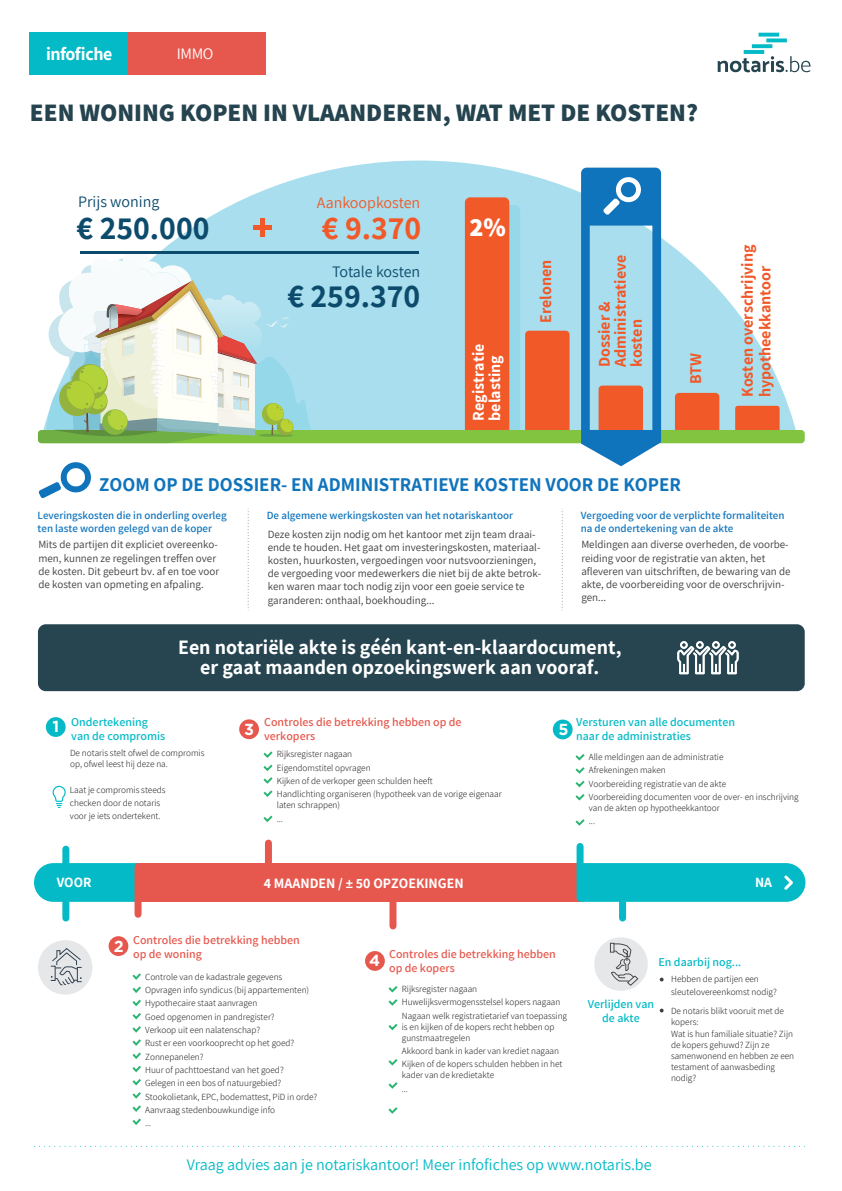
<style>
.page{position:relative;width:842px;height:1191px;background:#fff}
.page>*{position:absolute;margin:0;border:0;box-sizing:border-box;transform-origin:0 0}
.t1{font:700 32px "Assistant";color:#0d4b6d}
.t2{font:700 32px "Assistant";color:#f15929}
.t3{font:800 26px "Assistant";color:#fff}
.t4{font:800 25px "Assistant";color:#25444f}
.t5{font:700 20px/20px "Assistant";color:#fff;text-align:center}
.t6{font:700 19px "Assistant";color:#1074bc}
.t7{font:700 18px "Assistant";letter-spacing:-.025em;color:#fff}
.t8{font:16.1px "Assistant";color:#03bac6}
.t9{font:700 16px/16px "Assistant";color:#f15929}
.t10{font:16px "Assistant";color:#0d4b6d}
.t11{font:700 16px/16.2px "Assistant";color:#fff}
.t12{font:16px "Assistant";color:#f15929}
.t13{font:700 16px "Gotham";color:#fff}
.t14{font:16px "Assistant";color:#fff}
.t15{font:700 14px "Assistant";color:#fff}
.t16{font:700 13.8px "Assistant";color:#fff}
.t17{font:600 12px/14.4px "Assistant";color:#e6584e}
.t18{font:600 12px/14.4px "Assistant";color:#03bac6}
.t19{font:11px/13.2px "Assistant";color:#3e3e3f}
.t20{font:600 11px/13.2px "Assistant";color:#1074bc}
.t21{font:300 9.2px/13.3px "Assistant";color:#231f20}
.s1{font-family:"Gotham";font-weight:700;font-size:16px;color:#fff}
</style>
<div class="page">
<svg style="left:162px;top:160px;width:634px;height:270px;fill:#a8deed"></svg>
<div style="left:38px;top:430px;width:767px;height:13px;background:#82c340;border-radius:4px"></div>
<img style="left:80px;top:253px;width:111px;height:5px">
<svg style="left:38px;top:258px;width:273px;height:185px"></svg>
<hr style="left:80px;top:250px;width:339px;height:3px;background:#0d4b6d">
<div style="left:260px;top:219px;width:5px;height:18px;background:#f15929"></div>
<div style="left:253px;top:225px;width:18px;height:5px;background:#f15929"></div>
<div style="left:38px;top:624px;width:767px;height:67px;background:#274550;border-radius:8px"></div>
<svg style="left:581px;top:168px;width:80px;height:298px;background:#79acca"></svg>
<div style="left:675px;top:393px;width:44px;height:37px;background:#f15929"></div>
<svg style="left:735px;top:406px;width:45px;height:24px"></svg>
<svg style="left:465px;top:197px;width:104px;height:233px;background:#d28c75"></svg>
<svg style="left:263px;top:751px;width:10px;height:46px"></svg>
<svg style="left:263px;top:815px;width:10px;height:8px"></svg>
<svg style="left:660px;top:977px;width:4px;height:4px"></svg>
<svg style="left:660px;top:1008px;width:4px;height:4px"></svg>
<svg style="left:38px;top:462px;width:53px;height:36px"></svg>
<div style="left:109px;top:936px;width:19px;height:20px;background:#e6584e;border-radius:50%"></div>
<svg style="left:132px;top:973px;width:9px;height:152px"></svg>
<div style="left:239px;top:719px;width:20px;height:20px;background:#e6584e;border-radius:50%"></div>
<svg style="left:388px;top:986px;width:10px;height:20px"></svg>
<svg style="left:388px;top:1023px;width:10px;height:8px"></svg>
<svg style="left:388px;top:1059px;width:10px;height:7px"></svg>
<svg style="left:388px;top:1082px;width:10px;height:7px"></svg>
<svg style="left:388px;top:1107px;width:10px;height:7px"></svg>
<div style="left:365px;top:951px;width:20px;height:19px;background:#e6584e;border-radius:50%"></div>
<svg style="left:575px;top:754px;width:10px;height:47px"></svg>
<svg style="left:575px;top:819px;width:10px;height:7px"></svg>
<div style="left:553px;top:719px;width:20px;height:20px;background:#03bac6;border-radius:50%"></div>
<svg style="left:677px;top:641px;width:62px;height:33px"></svg>
<div style="left:38px;top:940px;width:54px;height:54px;background:#e6e7e9;border-radius:50%"></div>
<svg style="left:51px;top:948px;width:31px;height:37px"></svg>
<div style="left:594px;top:937px;width:54px;height:54px;background:#e6e7e9;border-radius:50%"></div>
<svg style="left:610px;top:943px;width:29px;height:43px"></svg>
<div style="left:62px;top:849px;width:7px;height:69px;background:#03bac6"></div>
<div style="left:34px;top:863px;width:771px;height:39px;background:#03bac6;border-radius:19px"></div>
<svg style="left:784px;top:875px;width:9px;height:15px"></svg>
<div style="left:135px;top:866px;width:7px;height:48px;background:#e6584e"></div>
<div style="left:265px;top:843px;width:7px;height:43px;background:#e6584e"></div>
<div style="left:389px;top:877px;width:7px;height:49px;background:#e6584e"></div>
<div style="left:138px;top:863px;width:442px;height:39px;background:#e6584e"></div>
<div style="left:577px;top:846px;width:7px;height:52px;background:#03bac6"></div>
<div style="left:619px;top:871px;width:7px;height:47px;background:#03bac6"></div>
<div style="left:46px;top:717px;width:20px;height:20px;background:#03bac6;border-radius:50%"></div>
<svg style="left:52px;top:786px;width:14px;height:22px"></svg>
<svg style="left:248px;top:509px;width:1px;height:102px"></svg>
<svg style="left:562px;top:509px;width:1px;height:102px"></svg>
<svg style="left:34px;top:1145px;width:771px;height:1px"></svg>
<div style="left:128px;top:32px;width:138px;height:42px;background:#e6584e"></div>
<div style="left:30px;top:32px;width:98px;height:42px;background:#03bac6"></div>
<svg style="left:718px;top:33px;width:92px;height:39px"></svg>
<h3 class="t7" style="left:46px;top:42px;width:68px">infofiche</h3>
<h3 class="t14" style="left:177px;top:42px;width:38px">IMMO</h3>
<h3 class="t4" style="left:30px;top:95px;width:669px">EEN WONING KOPEN IN VLAANDEREN, WAT MET DE KOSTEN?</h3>
<h3 class="t10" style="left:78px;top:191px;width:83px">Prijs woning</h3>
<h1 class="t1" style="left:77px;top:206px;width:134px">€ 250.000</h1>
<h3 class="t12" style="left:317px;top:191px;width:105px">Aankoopkosten</h3>
<h1 class="t2" style="left:322px;top:206px;width:101px">€ 9.370</h1>
<h3 class="t10" style="left:332px;top:261px;width:90px">Totale kosten</h3>
<h1 class="t1" style="left:287px;top:274px;width:134px">€ 259.370</h1>
<h2 class="t3" style="left:469px;top:209px;width:38px">2%</h2>
<h3 class="t11" style="left:470px;top:421px;width:79px;rotate:-90deg">Registratie belasting</h3>
<h3 class="t9" style="left:537px;top:323px;width:64px;rotate:-90deg">Erelonen</h3>
<h3 class="t9" style="left:596px;top:367px;width:114px;rotate:-90deg">Dossier &amp;<br>Administratieve kosten</h3>
<h3 class="t9" style="left:687px;top:384px;width:33px;rotate:-90deg">BTW</h3>
<h3 class="t6" style="left:99px;top:471px;width:583px">ZOOM OP DE DOSSIER- EN ADMINISTRATIEVE KOSTEN VOOR DE KOPER</h3>
<h3 class="t9" style="left:738px;top:397px;width:154px;line-height:17.6px;rotate:-90deg">Kosten overschrijving hypotheekkantoor</h3>
<p class="t20" style="left:581px;top:508px;width:205px">Vergoeding voor de verplichte formaliteiten na de ondertekening van de akte</p>
<p class="t20" style="left:38px;top:508px;width:191px">Leveringskosten die in onderling overleg ten laste worden gelegd van de koper</p>
<p class="t19" style="left:38px;top:537px;width:182px">Mits de partijen dit expliciet overeenko&shy;men, kunnen ze regelingen treffen over de kosten. Dit gebeurt bv. af en toe voor de kosten van opmeting en afpaling.</p>
<p class="t19" style="left:268px;top:527px;width:275px">Deze kosten zijn nodig om het kantoor met zijn team draai&shy;ende te houden. Het gaat om investeringskosten, materiaal&shy;kosten, huurkosten, vergoedingen voor nutsvoorzieningen, de vergoeding voor medewerkers die niet bij de akte betrok&shy;ken waren maar toch nodig zijn voor een goeie service te garanderen: onthaal, boekhouding...</p>
<p class="t19" style="left:581px;top:537px;width:211px">Meldingen aan diverse overheden, de voorbe&shy;reiding voor de registratie van akten, het afleveren van uitschriften, de bewaring van de akte, de voorbereiding voor de overschrijvin&shy;gen...</p>
<p class="t20" style="left:267px;top:508px;width:248px">De algemene werkingskosten van het notariskantoor</p>
<h3 class="t5" style="left:178px;top:637px;width:445px">Een notariële akte is géén kant-en-klaardocument, er gaat maanden opzoekingswerk aan vooraf.</h3>
<h3 class="t18" style="left:71px;top:714px;width:96px;text-indent:-19px"><span class="s1">1</span> Ondertekening van de compromis</h3>
<p class="t21" style="left:70px;top:746px;width:136px;line-height:11px">De notaris stelt ofwel de compromis op, ofwel leest hij deze na.</p>
<p class="t21" style="left:70px;top:782px;width:97px">Laat je compromis steeds checken door de notaris voor je iets ondertekent.</p>
<h3 class="t13" style="left:244px;top:718px;width:11px">3</h3>
<h3 class="t17" style="left:264px;top:714px;width:199px">Controles die betrekking hebben op de verkopers</h3>
<p class="t21" style="left:277px;top:747px;width:226px">Rijksregister nagaan<br>Eigendomstitel opvragen<br>Kijken of de verkoper geen schulden heeft<br>Handlichting organiseren (hypotheek van de vorige eigenaar</p>
<p class="t21" style="left:277px;top:798px;width:65px">laten schrappen) ...</p>
<h3 class="t13" style="left:558px;top:718px;width:12px">5</h3>
<h3 class="t18" style="left:576px;top:714px;width:160px">Versturen van alle documenten naar de administraties</h3>
<p class="t21" style="left:589px;top:749px;width:211px">Alle meldingen aan de administratie<br>Afrekeningen maken<br>Voorbereiding registratie van de akte<br>Voorbereiding documenten voor de over- en inschrijving</p>
<p class="t21" style="left:589px;top:801px;width:132px">van de akten op hypotheekkantoor ...</p>
<h3 class="t16" style="left:57px;top:873px;width:36px">VOOR</h3>
<h3 class="t16" style="left:755px;top:873px;width:18px">NA</h3>
<h3 class="t15" style="left:264px;top:873px;width:201px">4 MAANDEN / ± 50 OPZOEKINGEN</h3>
<h3 class="t13" style="left:114px;top:935px;width:11px">2</h3>
<h3 class="t17" style="left:133px;top:931px;width:168px">Controles die betrekking hebben op de woning</h3>
<p class="t21" style="left:145px;top:969px;width:174px">Controle van de kadastrale gegevens<br>Opvragen info syndicus (bij appartementen)<br>Hypothecaire staat aanvragen<br>Goed opgenomen in pandregister?<br>Verkoop uit een nalatenschap?<br>Rust er een voorkooprecht op het goed?<br>Zonnepanelen?<br>Huur of pachttoestand van het goed?<br>Gelegen in een bos of natuurgebied?<br>Stookolietank, EPC, bodemattest, PiD in orde?<br>Aanvraag stedenbouwkundige info<br>...</p>
<h3 class="t13" style="left:369px;top:950px;width:13px">4</h3>
<h3 class="t17" style="left:389px;top:946px;width:168px">Controles die betrekking hebben op de kopers</h3>
<p class="t21" style="left:402px;top:981px;width:167px">Rijksregister nagaan<br>Huwelijksvermogensstelsel kopers nagaan<br>Nagaan welk registratietarief van toepassing</p>
<p class="t21" style="left:402px;top:1020px;width:154px;line-height:11px">is en kijken of de kopers recht hebben op gunstmaatregelen</p>
<p class="t21" style="left:402px;top:1043px;width:162px">Akkoord bank in kader van krediet nagaan<br>Kijken of de kopers schulden hebben in het</p>
<p class="t21" style="left:402px;top:1068px;width:94px">kader van de kredietakte ...</p>
<h3 class="t18" style="left:658px;top:954px;width:84px">En daarbij nog...</h3>
<p class="t21" style="left:671px;top:971px;width:107px">Hebben de partijen een sleutelovereenkomst nodig?</p>
<p class="t21" style="left:671px;top:1005px;width:125px;line-height:11px">De notaris blikt vooruit met de kopers:<br>Wat is hun familiale situatie? Zijn de kopers gehuwd? Zijn ze samenwonend en hebben ze een testament of aanwasbeding nodig?</p>
<h3 class="t18" style="left:588px;top:996px;width:68px;text-align:center">Verlijden van de akte</h3>
<h3 class="t8" style="left:187px;top:1153px;width:466px">Vraag advies aan je notariskantoor! Meer infofiches op www.notaris.be</h3>
</div>
